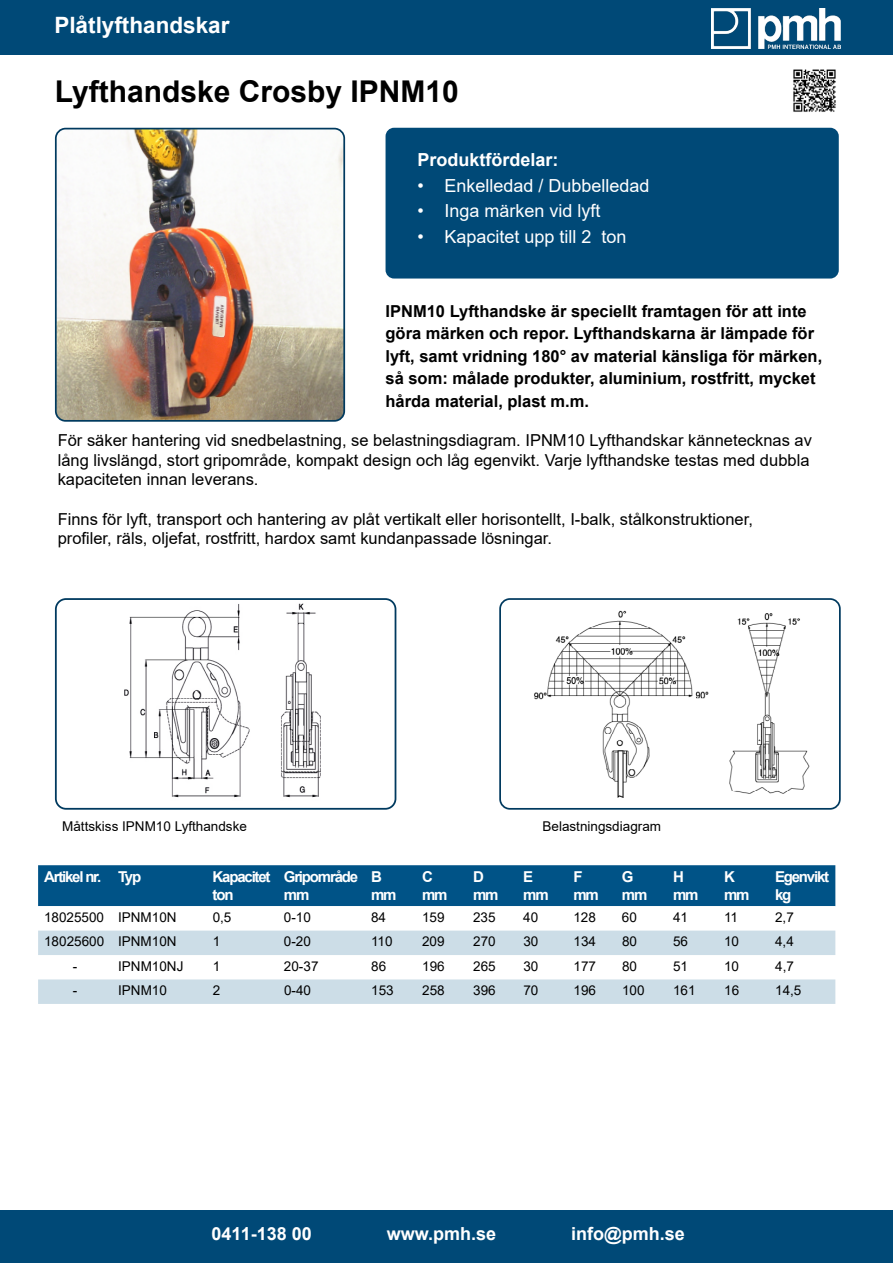
<style>
.page{position:relative;width:893px;height:1263px;background:#fff}
.page>*{position:absolute;margin:0;border:0;box-sizing:border-box;transform-origin:0 0}
.t1{font:700 30px "Arial";color:#000}
.t2{font:700 22.5px "Arial";color:#fff}
.t3{font:18px "Arial";color:#fff}
.t4{font:700 18px "Arial";color:#fff}
.t5{font:16.5px/19.5px "Arial";color:#000}
.t6{font:700 16.5px/22.5px "Arial";color:#000}
.t7{font:700 15px/18px "Arial";letter-spacing:-.08em;color:#fff}
.t8{font:13.5px "Arial";color:#000}
</style>
<div class="page">
<div style="left:0;top:0;width:893px;height:54px;background:#004977"></div>
<img style="left:56px;top:129px;width:288px;height:290px">
<div style="left:55px;top:128px;width:290px;height:294px;border:2px solid #003a5f;border-radius:10px"></div>
<div style="left:386px;top:128px;width:453px;height:151px;background:#004977;border-radius:9px"></div>
<div style="left:0;top:1210px;width:893px;height:53px;background:#004977"></div>
<img style="left:711px;top:8px;width:129px;height:40px">
<div style="left:38px;top:865px;width:797px;height:41px;background:#005387"></div>
<svg style="left:38px;top:930px;width:797px;height:74px;fill:#ccdde7"></svg>
<img style="left:124px;top:603px;width:197px;height:195px">
<div style="left:55px;top:598px;width:341px;height:212px;border:2px solid #003a5f;border-radius:10px"></div>
<img style="left:534px;top:610px;width:276px;height:187px">
<div style="left:499px;top:598px;width:342px;height:212px;border:2px solid #003a5f;border-radius:10px"></div>
<img style="left:793px;top:69px;width:43px;height:43px">
<h2 class="t2" style="left:54px;top:9px;width:177px">Plåtlyfthandskar</h2>
<h1 class="t1" style="left:55px;top:70px;width:405px">Lyfthandske Crosby IPNM10</h1>
<p class="t4" style="left:417px;top:147px;width:143px">Produktfördelar:</p>
<p class="t3" style="left:417px;top:173px;width:234px">• Enkelledad / Dubbelledad</p>
<p class="t3" style="left:417px;top:198px;width:185px">• Inga märken vid lyft</p>
<p class="t3" style="left:417px;top:224px;width:211px">• Kapacitet upp till 2 ton</p>
<p class="t6" style="left:386px;top:300px;width:438px">IPNM10 Lyfthandske är speciellt framtagen för att inte göra märken och repor. Lyfthandskarna är lämpade för lyft, samt vridning 180° av material känsliga för märken, så som: målade produkter, aluminium, rostfritt, mycket hårda material, plast m.m.</p>
<p class="t5" style="left:58px;top:431px;width:756px">För säker hantering vid snedbelastning, se belastningsdiagram. IPNM10 Lyfthandskar kännetecknas av lång livslängd, stort gripområde, kompakt design och låg egenvikt. Varje lyfthandske testas med dubbla kapaciteten innan leverans.</p>
<p class="t5" style="left:58px;top:509px;width:697px">Finns för lyft, transport och hantering av plåt vertikalt eller horisontellt, I-balk, stålkonstruktioner, profiler, räls, oljefat, rostfritt, hardox samt kundanpassade lösningar.</p>
<p class="t8" style="left:62px;top:817px;width:186px">Måttskiss IPNM10 Lyfthandske</p>
<p class="t8" style="left:542px;top:817px;width:120px">Belastningsdiagram</p>
<p class="t7" style="left:44px;top:868px;width:99px">Artikel nr. Typ</p>
<p class="t7" style="left:213px;top:868px;width:59px">Kapacitet ton</p>
<p class="t7" style="left:284px;top:868px;width:76px">Gripområde mm</p>
<p class="t7" style="left:371px;top:868px;width:27px">B mm</p>
<p class="t7" style="left:422px;top:868px;width:27px">C mm</p>
<p class="t7" style="left:473px;top:868px;width:27px">D mm</p>
<p class="t7" style="left:523px;top:868px;width:27px">E mm</p>
<p class="t7" style="left:573px;top:868px;width:27px">F mm</p>
<p class="t7" style="left:622px;top:868px;width:27px">G mm</p>
<p class="t7" style="left:673px;top:868px;width:27px">H mm</p>
<p class="t7" style="left:724px;top:868px;width:27px">K mm</p>
<p class="t7" style="left:775px;top:868px;width:56px">Egenvikt kg</p>
<p class="t8" style="left:44px;top:908px;width:134px">18025500 IPNM10N</p>
<p class="t8" style="left:213px;top:908px;width:20px">0,5</p>
<p class="t8" style="left:284px;top:908px;width:29px">0-10</p>
<p class="t8" style="left:371px;top:908px;width:17px">84</p>
<p class="t8" style="left:422px;top:908px;width:24px">159</p>
<p class="t8" style="left:473px;top:908px;width:24px">235</p>
<p class="t8" style="left:523px;top:908px;width:17px">40</p>
<p class="t8" style="left:573px;top:908px;width:24px">128</p>
<p class="t8" style="left:622px;top:908px;width:17px">60</p>
<p class="t8" style="left:673px;top:908px;width:17px">41</p>
<p class="t8" style="left:724px;top:908px;width:16px">11</p>
<p class="t8" style="left:775px;top:908px;width:20px">2,7</p>
<p class="t8" style="left:44px;top:932px;width:134px">18025600 IPNM10N</p>
<p class="t8" style="left:213px;top:932px;width:9px">1</p>
<p class="t8" style="left:284px;top:932px;width:29px">0-20</p>
<p class="t8" style="left:371px;top:932px;width:23px">110</p>
<p class="t8" style="left:422px;top:932px;width:24px">209</p>
<p class="t8" style="left:473px;top:932px;width:24px">270</p>
<p class="t8" style="left:523px;top:932px;width:17px">30</p>
<p class="t8" style="left:573px;top:932px;width:24px">134</p>
<p class="t8" style="left:622px;top:932px;width:17px">80</p>
<p class="t8" style="left:673px;top:932px;width:17px">56</p>
<p class="t8" style="left:724px;top:932px;width:17px">10</p>
<p class="t8" style="left:775px;top:932px;width:20px">4,4</p>
<p class="t8" style="left:73px;top:957px;width:6px">-</p>
<p class="t8" style="left:118px;top:957px;width:67px">IPNM10NJ</p>
<p class="t8" style="left:213px;top:957px;width:9px">1</p>
<p class="t8" style="left:284px;top:957px;width:36px">20-37</p>
<p class="t8" style="left:371px;top:957px;width:17px">86</p>
<p class="t8" style="left:422px;top:957px;width:24px">196</p>
<p class="t8" style="left:473px;top:957px;width:24px">265</p>
<p class="t8" style="left:523px;top:957px;width:17px">30</p>
<p class="t8" style="left:573px;top:957px;width:24px">177</p>
<p class="t8" style="left:622px;top:957px;width:17px">80</p>
<p class="t8" style="left:673px;top:957px;width:17px">51</p>
<p class="t8" style="left:724px;top:957px;width:17px">10</p>
<p class="t8" style="left:775px;top:957px;width:20px">4,7</p>
<p class="t8" style="left:73px;top:981px;width:6px">-</p>
<p class="t8" style="left:118px;top:981px;width:50px">IPNM10</p>
<p class="t8" style="left:213px;top:981px;width:9px">2</p>
<p class="t8" style="left:284px;top:981px;width:29px">0-40</p>
<p class="t8" style="left:371px;top:981px;width:24px">153</p>
<p class="t8" style="left:422px;top:981px;width:24px">258</p>
<p class="t8" style="left:473px;top:981px;width:24px">396</p>
<p class="t8" style="left:523px;top:981px;width:17px">70</p>
<p class="t8" style="left:574px;top:981px;width:24px">196</p>
<p class="t8" style="left:622px;top:981px;width:24px">100</p>
<p class="t8" style="left:673px;top:981px;width:24px">161</p>
<p class="t8" style="left:724px;top:981px;width:17px">16</p>
<p class="t8" style="left:775px;top:981px;width:28px">14,5</p>
<p class="t4" style="left:212px;top:1221px;width:102px">0411-138 00</p>
<p class="t4" style="left:387px;top:1221px;width:111px">www.pmh.se</p>
<p class="t4" style="left:571px;top:1221px;width:115px">info@pmh.se</p>
</div>
